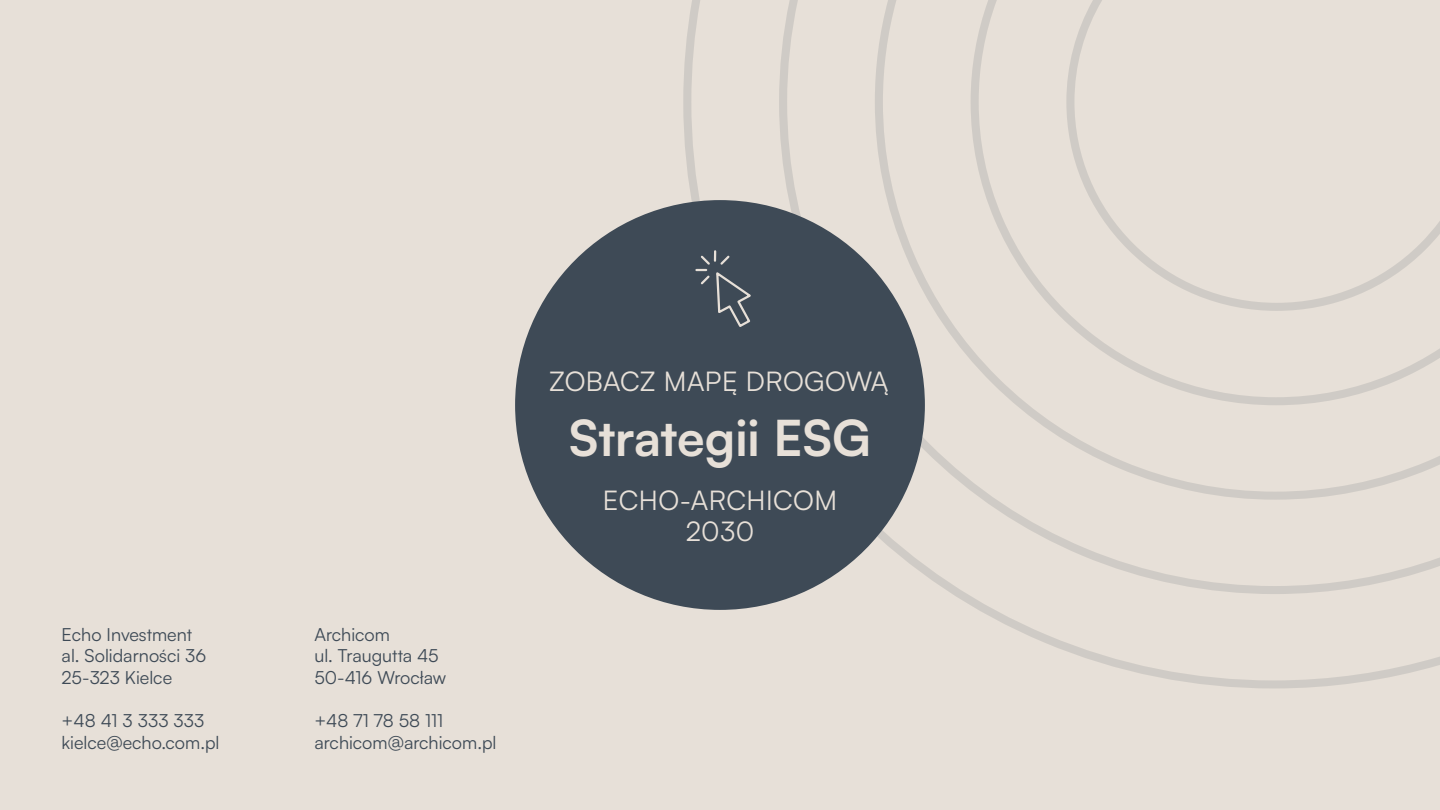
<style>
.page{position:relative;width:1440px;height:810px;background:#fff}
.page>*{position:absolute;margin:0;border:0;box-sizing:border-box;transform-origin:0 0}
.t1{font:700 49.57px "Satoshi";color:#e7e0d8}
.t2{font:27.08px/31.5px "Satoshi";letter-spacing:.015em;color:#e7e0d8;text-align:center}
.t3{font:18px/21.6px "Satoshi";color:#3e4a56}
</style>
<div class="page">
<div style="left:1px;top:0;width:1439px;height:809px;background:#e7e0d8"></div>
<svg style="left:683px;top:0;width:757px;height:688px"></svg>
<div style="left:515px;top:200px;width:410px;height:410px;background:#3e4a56;border-radius:50%"></div>
<svg style="left:696px;top:251px;width:55px;height:76px"></svg>
<p class="t3" style="left:62px;top:623px;width:146px">Echo Investment al. Solidarności 36<br>25-323 Kielce</p>
<p class="t3" style="left:62px;top:709px;width:159px">+48 41 3 333 333 kielce@echo.com.pl</p>
<p class="t3" style="left:314px;top:623px;width:133px">Archicom<br>ul. Traugutta 45<br>50-416 Wrocław</p>
<p class="t3" style="left:314px;top:709px;width:184px">+48 71 78 58 111 archicom@archicom.pl</p>
<h2 class="t2" style="left:549px;top:364px;width:341px">ZOBACZ MAPĘ DROGOWĄ</h2>
<h1 class="t1" style="left:569px;top:402px;width:303px">Strategii ESG</h1>
<h2 class="t2" style="left:603px;top:483px;width:236px">ECHO-ARCHICOM<br>2030</h2>
</div>
